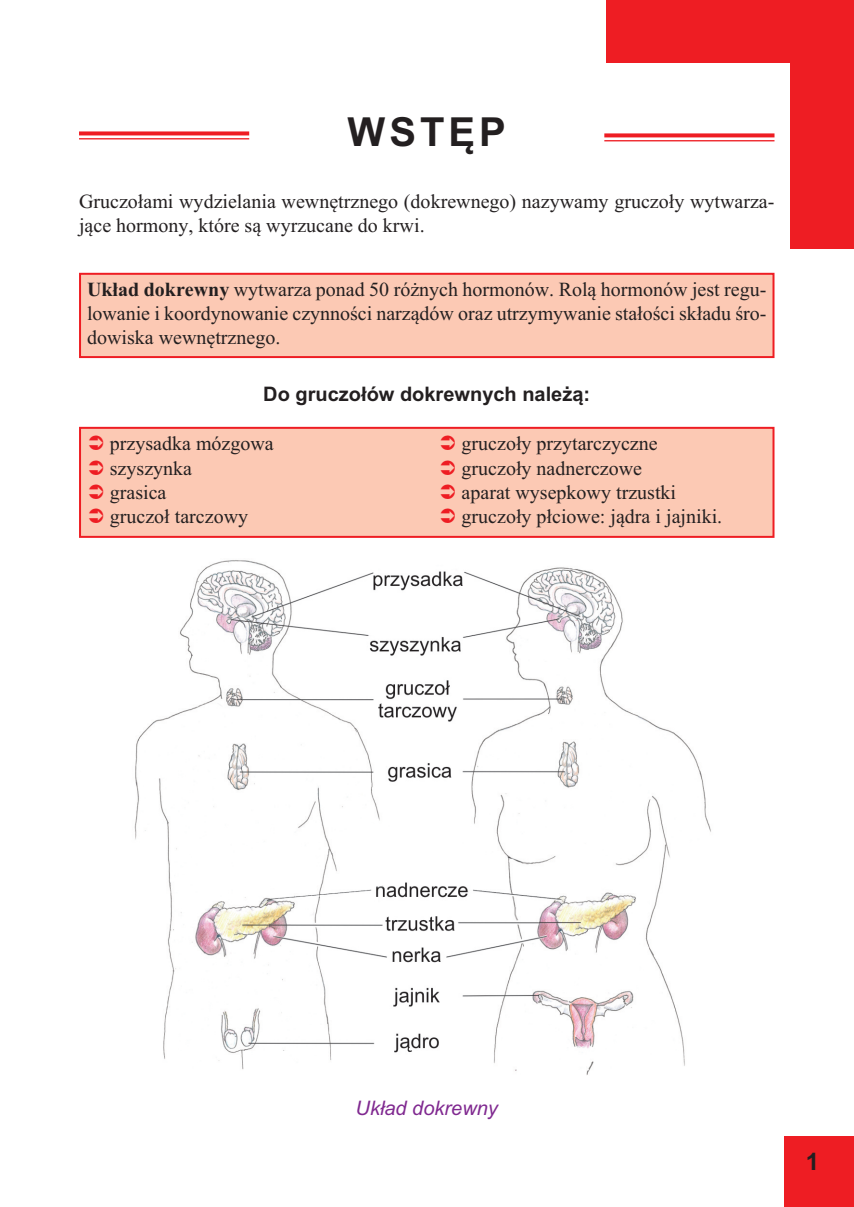
<style>
.page{position:relative;width:854px;height:1207px;background:#fff}
.page>*{position:absolute;margin:0;border:0;box-sizing:border-box;transform-origin:0 0}
.t1{font:700 40px "Arial";letter-spacing:.1em;color:#231f20}
.t2{font:700 24px "Arial";color:#231f20}
.t3{font:20px/24.2px "Times New Roman";color:#231f20}
.t4{font:700 20px "Arial";color:#231f20}
.t5{font:italic 20px "Arial";color:#802990}
.s1{font-weight:700}
</style>
<div class="page">
<div style="left:606px;top:0;width:247px;height:63px;background:#ee1d23"></div>
<div style="left:790px;top:0;width:63px;height:248px;background:#ee1d23"></div>
<div style="left:784px;top:1136px;width:69px;height:70px;background:#ee1d23"></div>
<svg style="left:79px;top:131px;width:170px;height:4px"></svg>
<hr style="left:79px;top:138px;width:170px;height:1px;background:#ee1d23">
<svg style="left:604px;top:133px;width:170px;height:4px"></svg>
<hr style="left:604px;top:140px;width:170px;height:1px;background:#ee1d23">
<div style="left:81px;top:275px;width:691px;height:81px;background:#fcc9b4"></div>
<div style="left:79px;top:273px;width:695px;height:85px;border:2px solid #ee1d23"></div>
<div style="left:81px;top:429px;width:691px;height:106px;background:#fcc9b4"></div>
<div style="left:79px;top:427px;width:695px;height:110px;border:2px solid #ee1d23"></div>
<img style="left:134px;top:560px;width:577px;height:514px">
<h1 class="t1" style="left:347px;top:109px;width:160px">WSTĘP</h1>
<p class="t3" style="left:79px;top:189px;width:697px">Gruczołami wydzielania wewnętrznego (dokrewnego) nazywamy gruczoły wytwarza&shy;jące hormony, które są wyrzucane do krwi.</p>
<p class="t3" style="left:87px;top:277px;width:681px;text-align:justify"><span class="s1">Układ dokrewny</span> wytwarza ponad 50 różnych hormonów. Rolą hormonów jest regu&shy;lowanie i koordynowanie czynności narządów oraz utrzymywanie stałości składu śro&shy;dowiska wewnętrznego.</p>
<p class="t4" style="left:263px;top:382px;width:328px">Do gruczołów dokrewnych należą:</p>
<p class="t3" style="left:110px;top:431px;width:165px">przysadka mózgowa szyszynka<br>grasica<br>gruczoł tarczowy</p>
<p class="t3" style="left:461px;top:431px;width:262px">gruczoły przytarczyczne gruczoły nadnerczowe<br>aparat wysepkowy trzustki gruczoły płciowe: jądra i jajniki.</p>
<p class="t5" style="left:355px;top:1095px;width:144px">Układ dokrewny</p>
<p class="t2" style="left:805px;top:1147px;width:15px">1</p>
</div>
